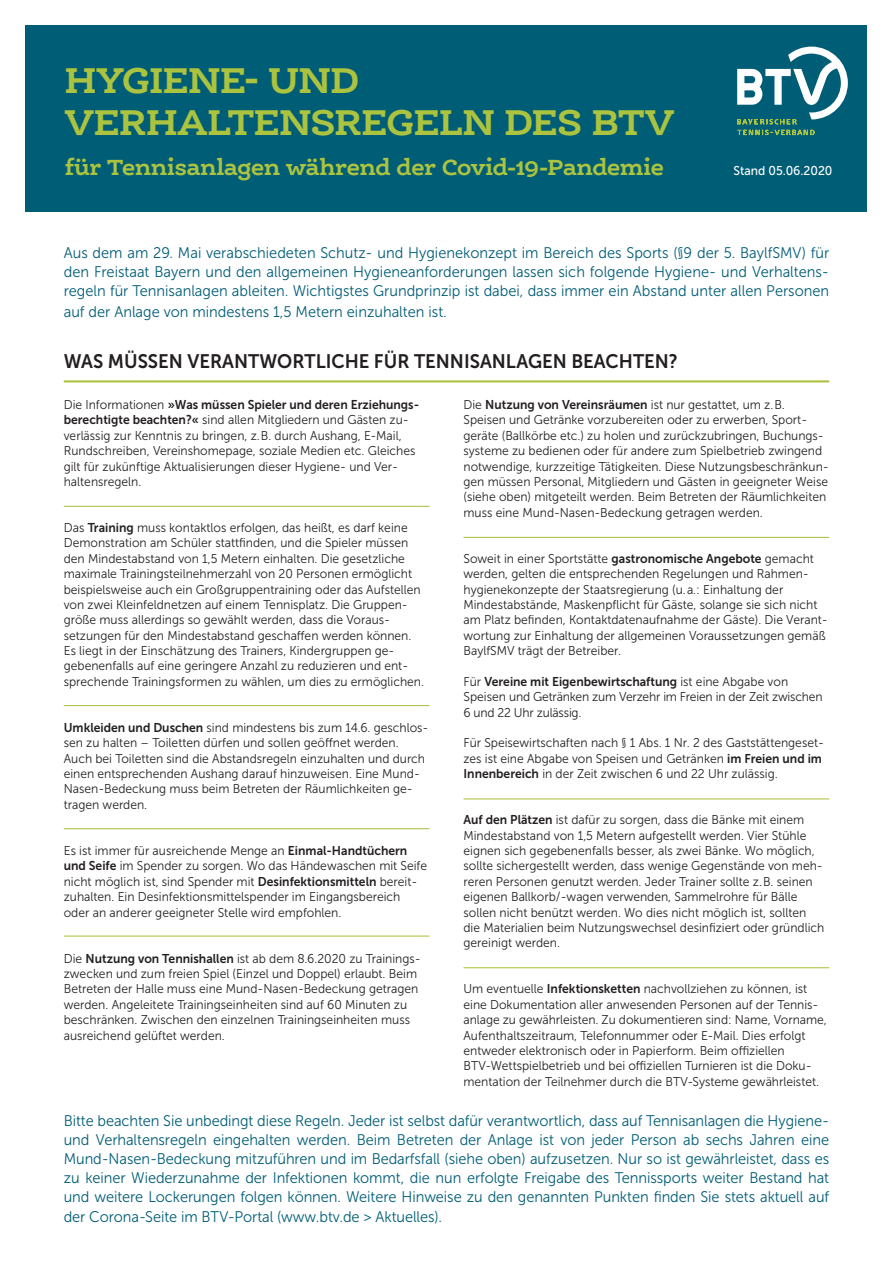
<style>
.page{position:relative;width:893px;height:1263px;background:#fff}
.page>*{position:absolute;margin:0;border:0;box-sizing:border-box;transform-origin:0 0}
.t1{font:700 38.25px/42.5px "Ernestine OT";letter-spacing:-.02em;color:#abc33f}
.t2{font:700 23.4px "Ernestine OT";letter-spacing:-.03em;color:#abc33f}
.t3{font:19.5px "Museo Sans 700";color:#231f20;scale:.95 1}
.t4{font:15.3px/19.4px "Museo Sans 300";color:#005d76;text-align:justify;scale:.95 1}
.t5{font:12.75px/15.3px "Museo Sans 300";color:#231f20;scale:.95 1}
.t6{font:12.75px "Museo Sans 700";color:#231f20;scale:.95 1}
.t7{font:12.75px "Museo Sans 500";color:#fff;scale:.95 1}
.s1{font-family:"Museo Sans 300"}
.s2{font-family:"Museo Sans 700"}
</style>
<div class="page">
<div style="left:26px;top:26px;width:841px;height:186px;background:#005d76"></div>
<svg style="left:737px;top:47px;width:111px;height:88px"></svg>
<hr style="left:64px;top:705px;width:365px;height:1px;background:#abc33f">
<hr style="left:64px;top:506px;width:365px;height:1px;background:#abc33f">
<hr style="left:463px;top:537px;width:366px;height:1px;background:#abc33f">
<hr style="left:64px;top:828px;width:365px;height:1px;background:#abc33f">
<hr style="left:463px;top:798px;width:366px;height:1px;background:#abc33f">
<hr style="left:64px;top:935px;width:365px;height:1px;background:#abc33f">
<hr style="left:463px;top:967px;width:366px;height:1px;background:#abc33f">
<hr style="left:64px;top:380px;width:765px;height:2px;background:#abc33f">
<h1 class="t1" style="left:65px;top:59px;width:611px">HYGIENE- UND<br>VERHALTENSREGELN DES BTV</h1>
<h2 class="t2" style="left:65px;top:154px;width:601px">für Tennisanlagen während der Covid-19-Pandemie</h2>
<p class="t7" style="left:733px;top:164px;width:106px">Stand 05.06.2020</p>
<p class="t4" style="left:64px;top:243px;width:807px">Aus dem am 29. Mai verabschiedeten Schutz- und Hygienekonzept im Bereich des Sports (§9 der 5. BaylfSMV) für den Freistaat Bayern und den allgemeinen Hygieneanforderungen lassen sich folgende Hygiene- und Verhaltens&shy;regeln für Tennisanlagen ableiten. Wichtigstes Grundprinzip ist dabei, dass immer ein Abstand unter allen Personen</p>
<p class="t4" style="left:64px;top:303px;width:405px">auf der Anlage von mindestens 1,5 Metern einzuhalten ist.</p>
<h3 class="t3" style="left:64px;top:350px;width:648px">WAS MÜSSEN VERANTWORTLICHE FÜR TENNISANLAGEN BEACHTEN?</h3>
<p class="t6" style="left:64px;top:398px;width:376px"><span class="s1">Die Informationen</span> »Was müssen Spieler und deren Erziehungs-</p>
<p class="t5" style="left:64px;top:412px;width:372px"><span class="s2">berechtigte beachten?«</span> sind allen Mitgliedern und Gästen zu&shy;verlässig zur Kenntnis zu bringen, z.B. durch Aushang, E-Mail, Rundschreiben, Vereinshomepage, soziale Medien etc. Gleiches gilt für zukünftige Aktualisierungen dieser Hygiene- und Ver&shy;haltensregeln.</p>
<p class="t5" style="left:64px;top:520px;width:381px">Das <span class="s2">Training</span> muss kontaktlos erfolgen, das heißt, es darf keine Demonstration am Schüler stattfinden, und die Spieler müssen den Mindestabstand von 1,5 Metern einhalten. Die gesetzliche maximale Trainingsteilnehmerzahl von 20 Personen ermöglicht beispielsweise auch ein Großgruppentraining oder das Aufstellen von zwei Kleinfeldnetzen auf einem Tennisplatz. Die Gruppen&shy;größe muss allerdings so gewählt werden, dass die Voraus&shy;setzungen für den Mindestabstand geschaffen werden können.<br>Es liegt in der Einschätzung des Trainers, Kindergruppen ge&shy;gebenenfalls auf eine geringere Anzahl zu reduzieren und ent&shy;sprechende Trainingsformen zu wählen, um dies zu ermöglichen.</p>
<p class="t5" style="left:64px;top:720px;width:385px"><span class="s2">Umkleiden und Duschen</span> sind mindestens bis zum 14.6. geschlos&shy;sen zu halten – Toiletten dürfen und sollen geöffnet werden.<br>Auch bei Toiletten sind die Abstandsregeln einzuhalten und durch einen entsprechenden Aushang darauf hinzuweisen. Eine Mund-Nasen-Bedeckung muss beim Betreten der Räumlichkeiten ge&shy;tragen werden.</p>
<p class="t5" style="left:64px;top:843px;width:384px">Es ist immer für ausreichende Menge an <span class="s2">Einmal-Handtüchern und Seife</span> im Spender zu sorgen. Wo das Händewaschen mit Seife nicht möglich ist, sind Spender mit <span class="s2">Desinfektionsmitteln</span> bereit&shy;zuhalten. Ein Desinfektionsmittelspender im Eingangsbereich oder an anderer geeigneter Stelle wird empfohlen.</p>
<p class="t5" style="left:64px;top:951px;width:377px">Die <span class="s2">Nutzung von Tennishallen</span> ist ab dem 8.6.2020 zu Trainings&shy;zwecken und zum freien Spiel (Einzel und Doppel) erlaubt. Beim Betreten der Halle muss eine Mund-Nasen-Bedeckung getragen werden. Angeleitete Trainingseinheiten sind auf 60 Minuten zu beschränken. Zwischen den einzelnen Trainingseinheiten muss ausreichend gelüftet werden.</p>
<p class="t5" style="left:463px;top:397px;width:386px">Die <span class="s2">Nutzung von Vereinsräumen</span> ist nur gestattet, um z.B.<br>Speisen und Getränke vorzubereiten oder zu erwerben, Sport&shy;geräte (Ballkörbe etc.) zu holen und zurückzubringen, Buchungs&shy;systeme zu bedienen oder für andere zum Spielbetrieb zwingend notwendige, kurzzeitige Tätigkeiten. Diese Nutzungsbeschränkun&shy;gen müssen Personal, Mitgliedern und Gästen in geeigneter Weise (siehe oben) mitgeteilt werden. Beim Betreten der Räumlichkeiten muss eine Mund-Nasen-Bedeckung getragen werden.</p>
<p class="t5" style="left:463px;top:551px;width:385px">Soweit in einer Sportstätte <span class="s2">gastronomische Angebote</span> gemacht werden, gelten die entsprechenden Regelungen und Rahmen&shy;hygienekonzepte der Staatsregierung (u.a.: Einhaltung der Mindestabstände, Maskenpflicht für Gäste, solange sie sich nicht am Platz befinden, Kontaktdatenaufnahme der Gäste). Die Verant&shy;wortung zur Einhaltung der allgemeinen Voraussetzungen gemäß BaylfSMV trägt der Betreiber.</p>
<p class="t6" style="left:463px;top:674px;width:343px"><span class="s1">Für</span> Vereine mit Eigenbewirtschaftung <span class="s1">ist eine Abgabe von</span></p>
<p class="t5" style="left:463px;top:689px;width:379px">Speisen und Getränken zum Verzehr im Freien in der Zeit zwischen<br>6 und 22 Uhr zulässig.</p>
<p class="t5" style="left:463px;top:735px;width:381px">Für Speisewirtschaften nach § 1 Abs. 1 Nr. 2 des Gaststättengeset&shy;zes ist eine Abgabe von Speisen und Getränken <span class="s2">im Freien und im<br>Innenbereich</span> in der Zeit zwischen 6 und 22 Uhr zulässig.</p>
<p class="t5" style="left:463px;top:812px;width:381px"><span class="s2">Auf den Plätzen</span> ist dafür zu sorgen, dass die Bänke mit einem Mindestabstand von 1,5 Metern aufgestellt werden. Vier Stühle eignen sich gegebenenfalls besser, als zwei Bänke. Wo möglich, sollte sichergestellt werden, dass wenige Gegenstände von meh&shy;reren Personen genutzt werden. Jeder Trainer sollte z.B. seinen eigenen Ballkorb/-wagen verwenden, Sammelrohre für Bälle sollen nicht benützt werden. Wo dies nicht möglich ist, sollten die Materialien beim Nutzungswechsel desinfiziert oder gründlich gereinigt werden.</p>
<p class="t5" style="left:463px;top:981px;width:384px">Um eventuelle <span class="s2">Infektionsketten</span> nachvollziehen zu können, ist eine Dokumentation aller anwesenden Personen auf der Tennis&shy;anlage zu gewährleisten. Zu dokumentieren sind: Name, Vorname, Aufenthaltszeitraum, Telefonnummer oder E-Mail. Dies erfolgt entweder elektronisch oder in Papierform. Beim offiziellen BTV-Wettspielbetrieb und bei offiziellen Turnieren ist die Doku&shy;mentation der Teilnehmer durch die BTV-Systeme gewährleistet.</p>
<p class="t4" style="left:64px;top:1111px;width:807px">Bitte beachten Sie unbedingt diese Regeln. Jeder ist selbst dafür verantwortlich, dass auf Tennisanlagen die Hygiene&shy;und Verhaltensregeln eingehalten werden. Beim Betreten der Anlage ist von jeder Person ab sechs Jahren eine Mund-Nasen-Bedeckung mitzuführen und im Bedarfsfall (siehe oben) aufzusetzen. Nur so ist gewährleistet, dass es zu keiner Wiederzunahme der Infektionen kommt, die nun erfolgte Freigabe des Tennissports weiter Bestand hat und weitere Lockerungen folgen können. Weitere Hinweise zu den genannten Punkten finden Sie stets aktuell auf der Corona-Seite im BTV-Portal (www.btv.de &gt; Aktuelles).</p>
</div>
